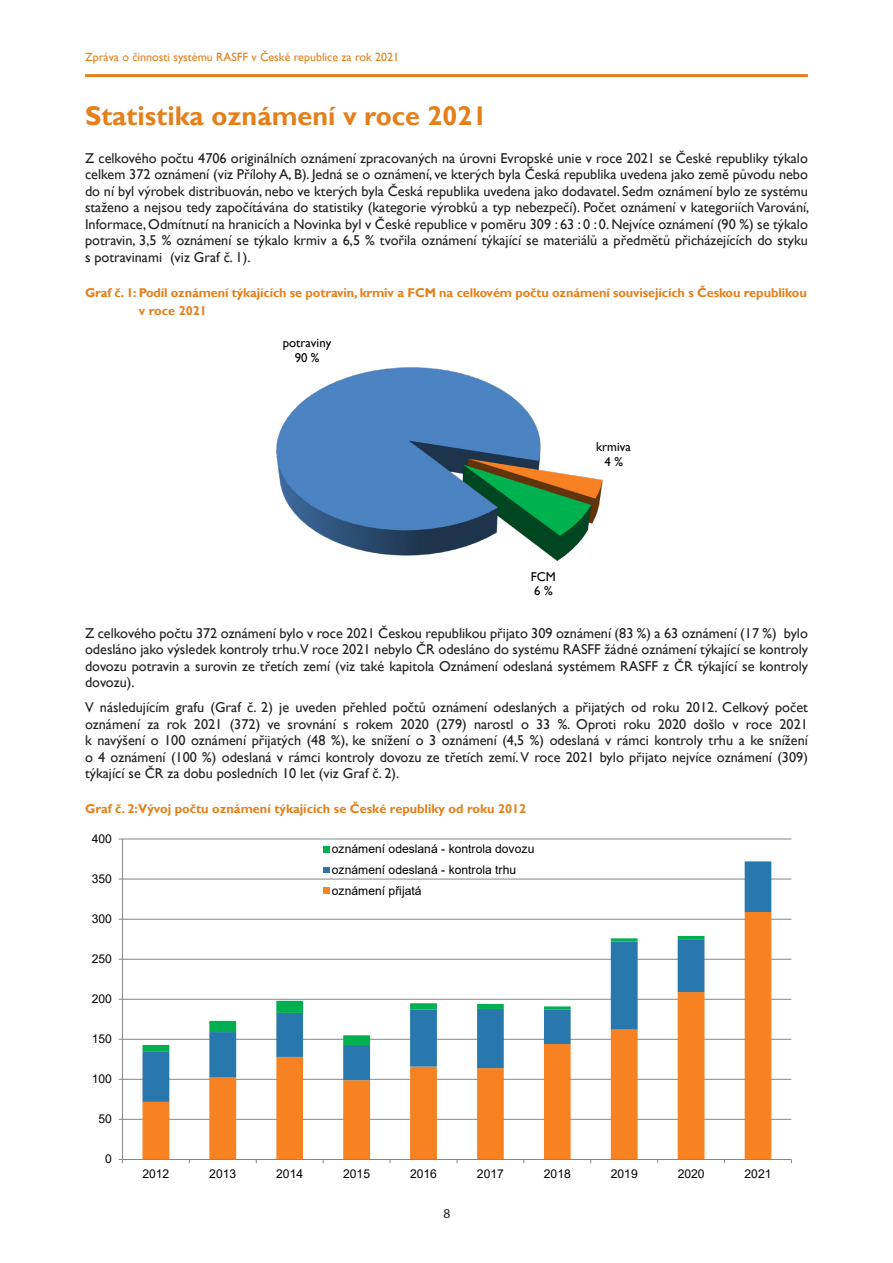
<style>
.page{position:relative;width:893px;height:1263px;background:#fff}
.page>*{position:absolute;margin:0;border:0;box-sizing:border-box;transform-origin:0 0}
.Nad_1_1radek{font:700 27px "Gill Sans";color:#e4801b}
.Zakladni_MZe{font:14.25px/16.5px "Gill Sans";color:#231f20;text-align:justify}
.t1{font:13.5px "Myriad Pro";color:#231f20}
.Nad_graf{font:700 12.75px/18px "Gill Sans";letter-spacing:-.01em;color:#e4801b}
.t2{font:12.75px/14.9px "Gill Sans";color:#000;text-align:center}
.t3{font:12.15px/20.7px "Arial";color:#000}
.t4{font:12px "Gill Sans";color:#e4801b}
</style>
<div class="page">
<hr style="left:85px;top:74px;width:723px;height:3px;background:#e4801b">
<img style="left:276px;top:367px;width:327px;height:194px">
<hr style="left:122px;top:1119px;width:669px;height:1px;background:#868686">
<hr style="left:122px;top:1079px;width:669px;height:1px;background:#868686">
<hr style="left:122px;top:1039px;width:669px;height:1px;background:#868686">
<hr style="left:122px;top:999px;width:669px;height:1px;background:#868686">
<hr style="left:122px;top:959px;width:669px;height:1px;background:#868686">
<hr style="left:122px;top:919px;width:669px;height:1px;background:#868686">
<hr style="left:122px;top:878px;width:669px;height:1px;background:#868686">
<hr style="left:122px;top:838px;width:669px;height:1px;background:#868686">
<svg style="left:142px;top:1102px;width:629px;height:57px"></svg>
<svg style="left:142px;top:861px;width:629px;height:241px"></svg>
<svg style="left:142px;top:936px;width:562px;height:115px"></svg>
<hr style="left:122px;top:839px;width:1px;height:320px;background:#868686">
<hr style="left:122px;top:1159px;width:669px;height:1px;background:#868686">
<div style="left:323px;top:846px;width:6px;height:7px;background:#00b050"></div>
<svg style="left:323px;top:867px;width:6px;height:6px"></svg>
<svg style="left:323px;top:888px;width:6px;height:6px"></svg>
<p class="t4" style="left:85px;top:50px;width:316px">Zpráva o činnosti systému RASFF v České republice za rok 2021</p>
<p class="Nad_1_1radek" style="left:85px;top:100px;width:404px">Statistika oznámení v roce 2021</p>
<p class="Zakladni_MZe" style="left:85px;top:150px;width:726px">Z celkového počtu 4706 originálních oznámení zpracovaných na úrovni Evropské unie v roce 2021 se České republiky týkalo celkem 372 oznámení (viz Přílohy A, B). Jedná se o oznámení, ve kterých byla Česká republika uvedena jako země původu nebo do ní byl výrobek distribuován, nebo ve kterých byla Česká republika uvedena jako dodavatel. Sedm oznámení bylo ze systému staženo a nejsou tedy započítávána do statistiky (kategorie výrobků a typ nebezpečí). Počet oznámení v kategoriích Varování, Informace, Odmítnutí na hranicích a Novinka byl v České republice v poměru 309 : 63 : 0 : 0. Nejvíce oznámení (90 %) se týkalo potravin, 3,5 % oznámení se týkalo krmiv a 6,5 % tvořila oznámení týkající se materiálů a předmětů přicházejících do styku s potravinami (viz Graf č. 1).</p>
<p class="Nad_graf" style="left:139px;top:284px;width:670px;text-indent:-54px">Graf č. 1: Podíl oznámení týkajících se potravin, krmiv a FCM na celkovém počtu oznámení souvisejících s Českou republikou v roce 2021</p>
<p class="t2" style="left:283px;top:336px;width:50px">potraviny<br>90 %</p>
<p class="t2" style="left:596px;top:439px;width:36px">krmiva<br>4 %</p>
<p class="t2" style="left:531px;top:569px;width:26px;text-align:left">FCM<br>6 %</p>
<p class="Zakladni_MZe" style="left:85px;top:625px;width:724px">Z celkového počtu 372 oznámení bylo v roce 2021 Českou republikou přijato 309 oznámení (83 %) a 63 oznámení (17 %) bylo odesláno jako výsledek kontroly trhu.V roce 2021 nebylo ČR odesláno do systému RASFF žádné oznámení týkající se kontroly dovozu potravin a surovin ze třetích zemí (viz také kapitola Oznámení odeslaná systémem RASFF z ČR týkající se kontroly dovozu).</p>
<p class="Zakladni_MZe" style="left:85px;top:700px;width:724px">V následujícím grafu (Graf č. 2) je uveden přehled počtů oznámení odeslaných a přijatých od roku 2012. Celkový počet oznámení za rok 2021 (372) ve srovnání s rokem 2020 (279) narostl o 33 %. Oproti roku 2020 došlo v roce 2021 k navýšení o 100 oznámení přijatých (48 %), ke snížení o 3 oznámení (4,5 %) odeslaná v rámci kontroly trhu a ke snížení o 4 oznámení (100 %) odeslaná v rámci kontroly dovozu ze třetích zemí. V roce 2021 bylo přijato nejvíce oznámení (309) týkající se ČR za dobu posledních 10 let (viz Graf č. 2).</p>
<p class="Nad_graf" style="left:85px;top:800px;width:443px">Graf č. 2:Vývoj počtu oznámení týkajících se České republiky od roku 2012</p>
<p class="t3" style="left:92px;top:828px;width:22px">400</p>
<p class="t3" style="left:92px;top:868px;width:22px">350</p>
<p class="t3" style="left:92px;top:908px;width:22px">300</p>
<p class="t3" style="left:92px;top:948px;width:22px">250</p>
<p class="t3" style="left:92px;top:988px;width:22px">200</p>
<p class="t3" style="left:92px;top:1028px;width:22px">150</p>
<p class="t3" style="left:92px;top:1068px;width:22px">100</p>
<p class="t3" style="left:99px;top:1108px;width:15px">50</p>
<p class="t3" style="left:105px;top:1149px;width:8px">0</p>
<p class="t3" style="left:332px;top:839px;width:204px">oznámení odeslaná - kontrola dovozu oznámení odeslaná - kontrola trhu oznámení přijatá</p>
<p class="t3" style="left:142px;top:1163px;width:28px">2012</p>
<p class="t3" style="left:209px;top:1163px;width:28px">2013</p>
<p class="t3" style="left:276px;top:1163px;width:28px">2014</p>
<p class="t3" style="left:343px;top:1163px;width:28px">2015</p>
<p class="t3" style="left:410px;top:1163px;width:28px">2016</p>
<p class="t3" style="left:477px;top:1163px;width:28px">2017</p>
<p class="t3" style="left:544px;top:1163px;width:28px">2018</p>
<p class="t3" style="left:611px;top:1163px;width:28px">2019</p>
<p class="t3" style="left:678px;top:1163px;width:28px">2020</p>
<p class="t3" style="left:745px;top:1163px;width:28px">2021</p>
<p class="t1" style="left:444px;top:1205px;width:8px">8</p>
</div>
